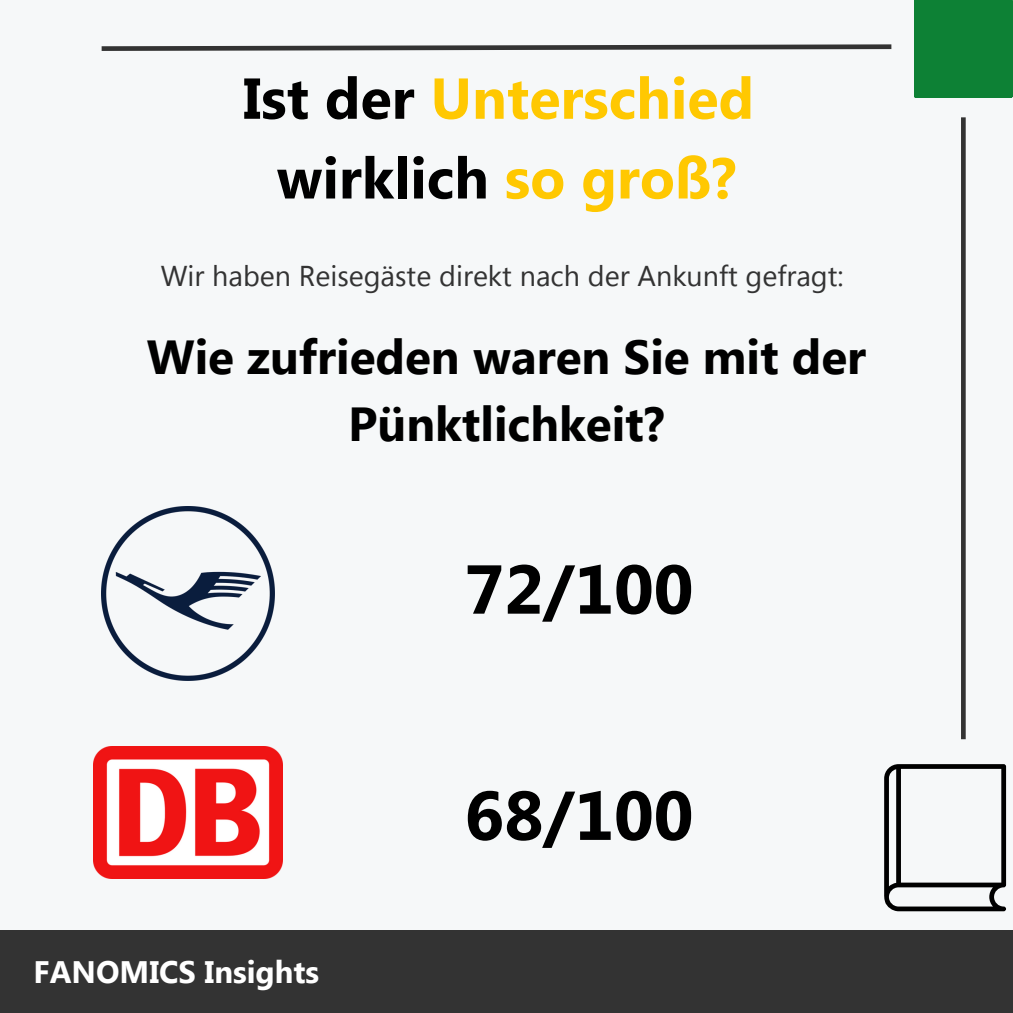
<style>
.page{position:relative;width:1013px;height:1013px;background:#fff}
.page>*{position:absolute;margin:0;border:0;box-sizing:border-box;transform-origin:0 0}
.t1{font:700 69px "Segoe UI";color:#000}
.t2{font:700 57.5px "Segoe UI";color:#ffc801}
.t3{font:700 57.5px "Segoe UI";color:#000}
.t4{font:700 47.75px/66.5px "Segoe UI";color:#000;text-align:center}
.t5{font:700 31px "Segoe UI";color:#fff}
.t6{font:28.62px "Segoe UI";color:#333}
.s1{color:#000}
.s2{color:#ffc801}
</style>
<div class="page">
<div style="left:0;top:0;width:1012px;height:1012px;background:#f6f8f9"></div>
<div style="left:0;top:930px;width:1012px;height:82px;background:#333"></div>
<div style="left:914px;top:0;width:98px;height:98px;background:#0d8135"></div>
<svg style="left:101px;top:44px;width:791px;height:7px"></svg>
<hr style="left:961px;top:117px;width:4px;height:622px;background:#333">
<svg style="left:884px;top:764px;width:122px;height:147px"></svg>
<img style="left:101px;top:506px;width:174px;height:174px">
<img style="left:93px;top:746px;width:190px;height:132px">
<p class="t2" style="left:243px;top:57px;width:512px"><span class="s1">Ist der</span> Unterschied</p>
<p class="t3" style="left:276px;top:136px;width:461px">wirklich <span class="s2">so groß?</span></p>
<p class="t6" style="left:161px;top:255px;width:684px">Wir haben Reisegäste direkt nach der Ankunft gefragt:</p>
<p class="t4" style="left:147px;top:321px;width:721px">Wie zufrieden waren Sie mit der<br>Pünktlichkeit?</p>
<p class="t1" style="left:464px;top:539px;width:230px">72/100</p>
<p class="t5" style="left:34px;top:949px;width:287px">FANOMICS Insights</p>
<p class="t1" style="left:464px;top:765px;width:230px">68/100</p>
</div>
